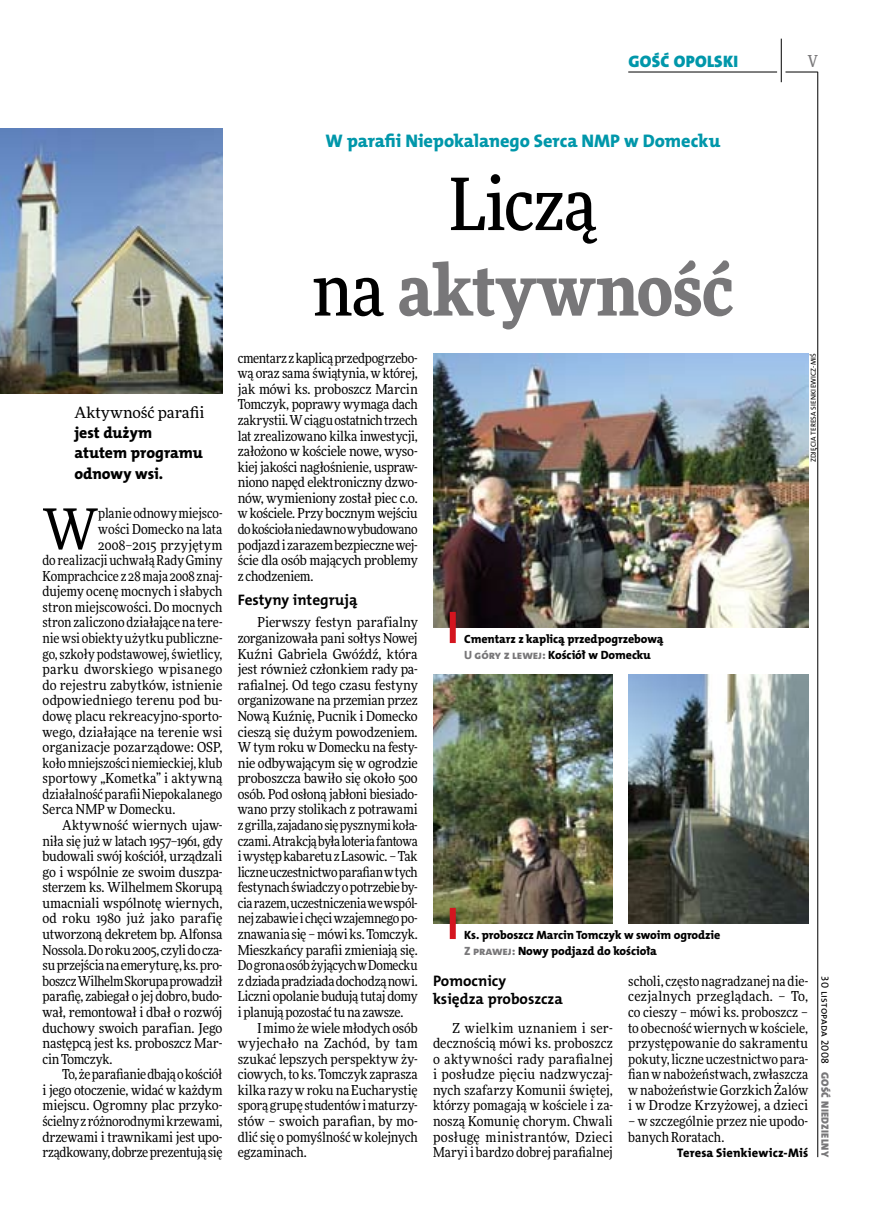
<style>
.page{position:relative;width:872px;height:1221px;background:#fff}
.page>*{position:absolute;margin:0;border:0;box-sizing:border-box;transform-origin:0 0}
.t1{font:900 72px/85.5px "Freeday Narrow";color:#787779;text-align:center}
.t2{font:56.7px "Freeday Narrow News";color:#000}
.t3{font:18.3px "The Mix HP8 Ex Bld";color:#0097aa}
.t4{font:16.65px "The Mix HP9 Blk";letter-spacing:.02em;color:#0097aa}
.t5{font:500 16.5px "Freeday Narrow";color:#787779;scale:.9 1}
.t6{font:15.75px/20.4px "The Mix HP8 Ex Bld";letter-spacing:.005em;color:#000}
.t7{font:15.45px "Freeday News";letter-spacing:.005em;color:#000}
.t8{font:15.3px/17.7px "The Mix HP7 Bld";letter-spacing:-.005em;color:#000}
.t9{font:13.8px/15.6px "Freeday Narrow News";letter-spacing:-.005em;color:#000;text-align:justify}
.t10{font:13.8px "Freeday Narrow News";letter-spacing:-.025em;color:#000}
.t11{font:13.8px "Freeday Narrow News";letter-spacing:.015em;color:#000}
.t12{font:13.8px "Freeday Narrow News";letter-spacing:.02em;color:#000}
.t13{font:12.45px "The Mix HP8 Ex Bld";letter-spacing:.025em;color:#000}
.t14{font:12px/15.6px "The Mix HP8 Ex Bld";letter-spacing:-.005em;color:#000}
.t15{font:10.5px "The Mix HP5 Plain";letter-spacing:.015em;color:#000}
.t16{font:10.5px "The Mix HP9 Blk";letter-spacing:.025em;color:#787779}
.t17{font:7.2px "The Mix HP5 Plain";letter-spacing:.015em;color:#000}
.s1{font-weight:500;color:#000}
.s2{color:#787779}
</style>
<div class="page">
<hr style="left:817px;top:72px;width:1px;height:1084px;background:#000">
<hr style="left:781px;top:39px;width:1px;height:43px;background:#000">
<hr style="left:785px;top:72px;width:32px;height:1px;background:#000">
<hr style="left:628px;top:72px;width:149px;height:1px;background:#000">
<img style="left:433px;top:674px;width:180px;height:249px">
<img style="left:433px;top:353px;width:375px;height:274px">
<img style="left:0;top:129px;width:222px;height:265px">
<img style="left:628px;top:674px;width:180px;height:249px">
<div style="left:450px;top:907px;width:6px;height:32px;background:#d4151f"></div>
<div style="left:450px;top:612px;width:6px;height:31px;background:#d4151f"></div>
<p class="t4" style="left:628px;top:50px;width:111px">GOŚĆ OPOLSKI</p>
<p class="t5" style="left:807px;top:50px;width:13px">V</p>
<p class="t7" style="left:74px;top:402px;width:132px">Aktywność parafii</p>
<p class="t6" style="left:74px;top:422px;width:130px">jest dużym atutem programu odnowy wsi.</p>
<h2 class="t2" style="left:43px;top:494px;width:57px">W</h2>
<p class="t9" style="left:98px;top:505px;width:126px">planie odnowy miejsco-</p>
<p class="t9" style="left:98px;top:521px;width:126px">wości Domecko na lata</p>
<p class="t9" style="left:98px;top:536px;width:126px">2008–2015 przyjętym</p>
<p class="t9" style="left:43px;top:552px;width:181px">do realizacji uchwałą Rady Gminy</p>
<p class="t9" style="left:43px;top:568px;width:181px">Komprachcice z 28 maja 2008 znaj-</p>
<p class="t9" style="left:43px;top:583px;width:181px">dujemy ocenę mocnych i słabych</p>
<p class="t9" style="left:43px;top:599px;width:181px">stron miejscowości. Do mocnych</p>
<p class="t9" style="left:43px;top:614px;width:181px">stron zaliczono działające na tere-</p>
<p class="t9" style="left:43px;top:630px;width:181px">nie wsi obiekty użytku publiczne-</p>
<p class="t9" style="left:43px;top:645px;width:181px">go, szkoły podstawowej, świetlicy,</p>
<p class="t12" style="left:43px;top:660px;width:181px">parku dworskiego wpisanego</p>
<p class="t9" style="left:43px;top:677px;width:181px">do rejestru zabytków, istnienie</p>
<p class="t9" style="left:43px;top:692px;width:181px">odpowiedniego terenu pod bu-</p>
<p class="t9" style="left:43px;top:708px;width:181px">dowę placu rekreacyjno-sporto-</p>
<p class="t9" style="left:43px;top:723px;width:181px">wego, działające na terenie wsi</p>
<p class="t9" style="left:43px;top:739px;width:181px">organizacje pozarządowe: OSP,</p>
<p class="t9" style="left:43px;top:754px;width:181px">koło mniejszości niemieckiej, klub</p>
<p class="t11" style="left:43px;top:769px;width:181px">sportowy „Kometka” i aktywną</p>
<p class="t9" style="left:43px;top:786px;width:181px">działalność parafii Niepokalanego</p>
<p class="t9" style="left:43px;top:801px;width:134px">Serca NMP w Domecku.</p>
<p class="t9" style="left:62px;top:817px;width:162px">Aktywność wiernych ujaw-</p>
<p class="t9" style="left:43px;top:832px;width:181px">niła się już w latach 1957–1961, gdy</p>
<p class="t9" style="left:43px;top:848px;width:181px">budowali swój kościół, urządzali</p>
<p class="t9" style="left:43px;top:863px;width:181px">go i wspólnie ze swoim duszpa-</p>
<p class="t9" style="left:43px;top:879px;width:181px">sterzem ks. Wilhelmem Skorupą</p>
<p class="t9" style="left:43px;top:895px;width:181px">umacniali wspólnotę wiernych,</p>
<p class="t9" style="left:43px;top:910px;width:181px">od roku 1980 już jako parafię</p>
<p class="t9" style="left:43px;top:926px;width:181px">utworzoną dekretem bp. Alfonsa</p>
<p class="t9" style="left:43px;top:941px;width:181px">Nossola. Doroku 2005, czyli docza-</p>
<p class="t9" style="left:43px;top:957px;width:181px">su przejścia naemeryturę, ks.pro-</p>
<p class="t10" style="left:43px;top:972px;width:181px">boszcz Wilhelm Skorupa prowadził</p>
<p class="t9" style="left:43px;top:988px;width:181px">parafię, zabiegał o jej dobro, budo-</p>
<p class="t9" style="left:43px;top:1004px;width:181px">wał, remontował i dbał o rozwój</p>
<p class="t9" style="left:43px;top:1019px;width:181px">duchowy swoich parafian. Jego</p>
<p class="t9" style="left:43px;top:1035px;width:181px">następcą jest ks. proboszcz Mar-</p>
<p class="t9" style="left:43px;top:1050px;width:71px">cin Tomczyk.</p>
<p class="t9" style="left:62px;top:1066px;width:162px">To, żeparafianie dbają okościół</p>
<p class="t9" style="left:43px;top:1081px;width:181px">i jego otoczenie, widać w każdym</p>
<p class="t9" style="left:43px;top:1097px;width:181px">miejscu. Ogromny plac przyko-</p>
<p class="t9" style="left:43px;top:1112px;width:181px">ścielny zróżnorodnymi krzewami,</p>
<p class="t9" style="left:43px;top:1128px;width:181px">drzewami i trawnikami jest upo-</p>
<p class="t10" style="left:43px;top:1143px;width:181px">rządkowany, dobrze prezentująsię</p>
<h3 class="t3" style="left:325px;top:129px;width:396px">W parafii Niepokalanego Serca NMP w Domecku</h3>
<h1 class="t1" style="left:312px;top:159px;width:423px"><span class="s1">Liczą<br>na</span> aktywność</h1>
<p class="t9" style="left:238px;top:350px;width:181px">cmentarz zkaplicą przedpogrzebo&shy;wą oraz sama świątynia, w której, jak mówi ks. proboszcz Marcin Tomczyk, poprawy wymaga dach zakrystii. Wciągu ostatnich trzech lat zrealizowano kilka inwestycji, założono w kościele nowe, wyso&shy;kiej jakości nagłośnienie, uspraw&shy;niono napęd elektroniczny dzwo&shy;nów, wymieniony został piec c.o. w kościele. Przy bocznym wejściu dokościoła niedawno wybudowano podjazd i zarazem bezpieczne wej&shy;ście dla osób mających problemy z chodzeniem.</p>
<p class="t8" style="left:238px;top:591px;width:121px">Festyny integrują</p>
<p class="t9" style="left:238px;top:614px;width:181px;text-indent:20px">Pierwszy festyn parafialny zorganizowała pani sołtys Nowej Kuźni Gabriela Gwóźdź, która jest również członkiem rady pa&shy;rafialnej. Od tego czasu festyny organizowane na przemian przez Nową Kuźnię, Pucnik i Domecko cieszą się dużym powodzeniem.<br>W tym roku w Domecku na festy&shy;nie odbywającym się w ogrodzie proboszcza bawiło się około 500 osób. Pod osłoną jabłoni biesiado&shy;wano przy stolikach z potrawami zgrilla, zajadanosię pysznymi koła&shy;czami. Atrakcją była loteria fantowa iwystęp kabaretu zLasowic. – Tak liczne uczestnictwo parafian wtych festynach świadczy opotrzebie by&shy;cia razem, uczestniczenia wewspól&shy;nej zabawie ichęci wzajemnego po&shy;znawania się – mówi ks.Tomczyk.<br>Mieszkańcy parafii zmieniają się.<br>Dogrona osób żyjących wDomecku zdziada pradziada dochodzą nowi.<br>Liczni opolanie budują tutaj domy iplanują pozostać tuna zawsze.</p>
<p class="t9" style="left:238px;top:1019px;width:181px;text-indent:20px">Imimo że wiele młodych osób wyjechało na Zachód, by tam szukać lepszych perspektyw ży&shy;ciowych, to ks. Tomczyk zaprasza kilka razy w roku na Eucharystię sporą grupę studentów imaturzy&shy;stów – swoich parafian, by mo&shy;dlić się o pomyślność w kolejnych egzaminach.</p>
<p class="t14" style="left:464px;top:631px;width:201px">Cmentarz z kaplicą przedpogrzebową<br><span class="s2">U góry z lewej:</span> Kościół w Domecku</p>
<p class="t17" style="left:808px;top:462px;width:110px;rotate:-90deg">zdjęcia Teresa Sienkiewicz-Miś</p>
<p class="t14" style="left:464px;top:927px;width:258px">Ks. proboszcz Marcin Tomczyk w swoim ogrodzie<br><span class="s2">Z prawej:</span> Nowy podjazd do kościoła</p>
<p class="t8" style="left:433px;top:972px;width:131px">Pomocnicy<br>księdza proboszcza</p>
<p class="t9" style="left:433px;top:1019px;width:181px;text-indent:20px">Z wielkim uznaniem i ser&shy;decznością mówi ks. proboszcz o aktywności rady parafialnej i posłudze pięciu nadzwyczaj&shy;nych szafarzy Komunii świętej, którzy pomagają w kościele i za&shy;noszą Komunię chorym. Chwali posługę ministrantów, Dzieci Maryi i bardzo dobrej parafialnej</p>
<p class="t9" style="left:628px;top:972px;width:181px">scholi, często nagradzanej na die&shy;cezjalnych przeglądach. – To, co cieszy – mówi ks. proboszcz – to obecność wiernych w kościele, przystępowanie do sakramentu pokuty, liczne uczestnictwo para&shy;fian wnabożeństwach, zwłaszcza w nabożeństwie Gorzkich Żalów i w Drodze Krzyżowej, a dzieci</p>
<p class="t9" style="left:628px;top:1112px;width:181px">– w szczególnie przez nie upodo&shy;banych Roratach.</p>
<p class="t13" style="left:677px;top:1144px;width:132px">Teresa Sienkiewicz-Miś</p>
<p class="t15" style="left:832px;top:976px;width:89px;rotate:90deg">30 listopada 2008</p>
<p class="t16" style="left:832px;top:1071px;width:87px;rotate:90deg">GOŚĆ NIEDZIELNY</p>
</div>
